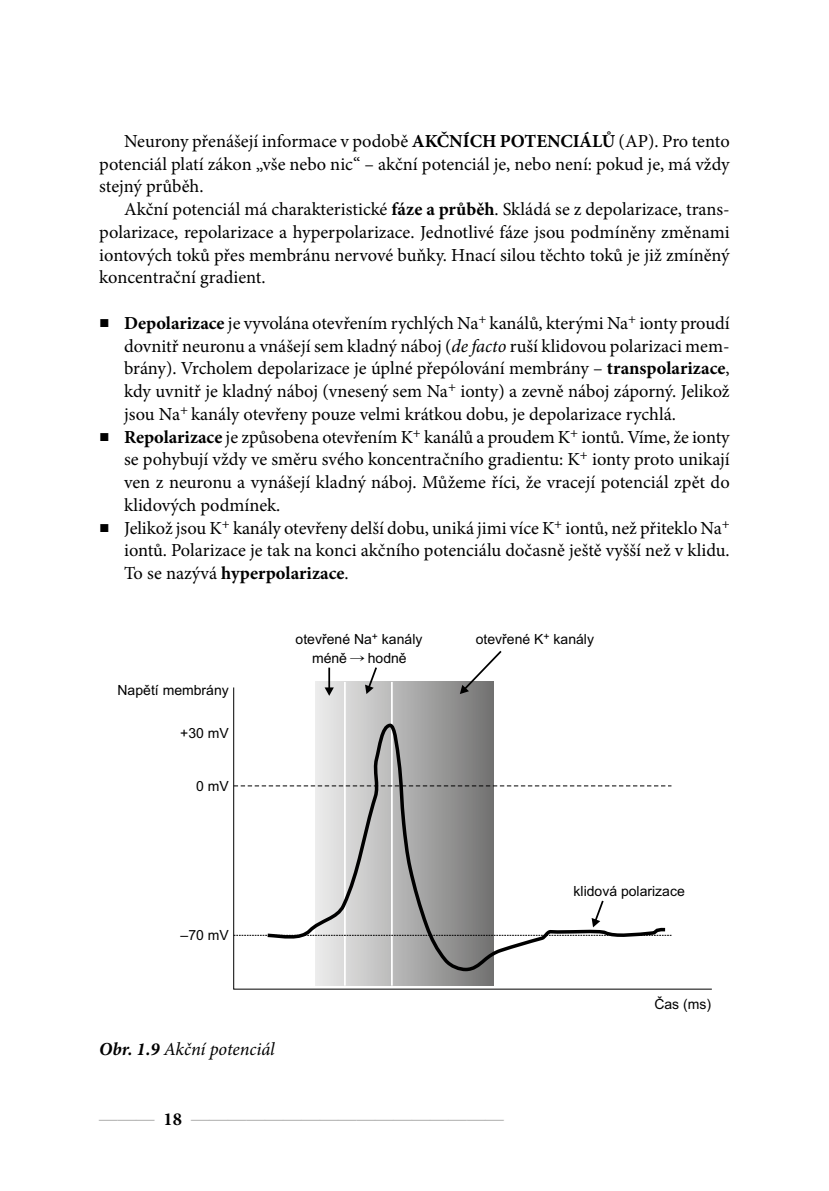
<style>
.page{position:relative;width:829px;height:1191px;background:#fff}
.page>*{position:absolute;margin:0;border:0;box-sizing:border-box;transform-origin:0 0}
.Normalni{font:18.38px/22.8px "Minion Pro";color:#000;text-align:justify}
.Normalni_pred{font:18.38px/22.8px "Minion Pro";color:#000;text-align:justify}
.t1{font:18.38px "Bembo Book MT Pro";color:#9d9d9c}
.Obr_popisek{font:italic 18.38px "Minion Pro";letter-spacing:-.005em;color:#000}
.t2{font:15.75px "Batang";color:#000}
.t3{font:14px "Arial";color:#000}
.t4{font:10.5px "Arial";color:#000}
.s1{font-weight:700}
.s2{font-family:"Lin Libertine O"}
.s3{font-style:italic}
.s4{font-family:"Minion Pro";font-weight:700;color:#000}
</style>
<div class="page">
<svg style="left:233px;top:686px;width:479px;height:304px"></svg>
<hr style="left:328px;top:667px;width:2px;height:21px;background:#000">
<svg style="left:324px;top:687px;width:10px;height:9px"></svg>
<svg style="left:365px;top:667px;width:13px;height:27px"></svg>
<svg style="left:460px;top:650px;width:43px;height:44px"></svg>
<svg style="left:234px;top:785px;width:437px;height:1px"></svg>
<svg style="left:264px;top:720px;width:404px;height:253px"></svg>
<svg style="left:591px;top:898px;width:14px;height:29px"></svg>
<svg style="left:234px;top:935px;width:437px;height:1px"></svg>
<p class="Normalni_pred" style="left:99px;top:130px;width:632px;text-indent:25px">Neurony přenášejí informace v podobě <span class="s1">AKČNÍCH POTENCIÁLŮ</span> (AP). Pro tento potenciál platí zákon „vše nebo nic“ – akční potenciál je, nebo není: pokud je, má vždy stejný průběh.</p>
<p class="Normalni" style="left:99px;top:198px;width:632px;text-indent:25px">Akční potenciál má charakteristické <span class="s1">fáze a průběh</span>. Skládá se z depolarizace, trans&shy;polarizace, repolarizace a hyperpolarizace. Jednotlivé fáze jsou podmíněny změnami iontových toků přes membránu nervové buňky. Hnací silou těchto toků je již zmíněný koncentrační gradient.</p>
<p class="Normalni" style="left:124px;top:312px;width:607px;text-indent:-25px"><span class="s2">■</span> <span class="s1">Depolarizace</span> je vyvolána otevřením rychlých Na<sup>+</sup> kanálů, kterými Na<sup>+</sup> ionty proudí dovnitř neuronu a vnášejí sem kladný náboj (<span class="s3">de facto</span> ruší klidovou polarizaci mem&shy;brány). Vrcholem depolarizace je úplné přepólování membrány – <span class="s1">transpolarizace</span>, kdy uvnitř je kladný náboj (vnesený sem Na<sup>+</sup> ionty) a zevně náboj záporný. Jelikož jsou Na<sup>+</sup> kanály otevřeny pouze velmi krátkou dobu, je depolarizace rychlá.</p>
<p class="Normalni" style="left:124px;top:425px;width:607px;text-indent:-25px"><span class="s2">■</span> <span class="s1">Repolarizace</span> je způsobena otevřením K<sup>+</sup> kanálů a proudem K<sup>+</sup> iontů. Víme, že ionty se pohybují vždy ve směru svého koncentračního gradientu: K<sup>+</sup> ionty proto unikají ven z neuronu a vynášejí kladný náboj. Můžeme říci, že vracejí potenciál zpět do klidových podmínek.</p>
<p class="Normalni" style="left:124px;top:516px;width:607px;text-indent:-25px"><span class="s2">■</span> Jelikož jsou K<sup>+</sup> kanály otevřeny delší dobu, uniká jimi více K<sup>+</sup> iontů, než přiteklo Na<sup>+ </sup>iontů. Polarizace je tak na konci akčního potenciálu dočasně ještě vyšší než v klidu.<br>To se nazývá <span class="s1">hyperpolarizace</span>.</p>
<p class="t3" style="left:117px;top:685px;width:113px">Napětí membrány</p>
<p class="t3" style="left:180px;top:727px;width:50px">+30 mV</p>
<p class="t3" style="left:196px;top:780px;width:34px">0 mV</p>
<p class="t4" style="left:372px;top:632px;width:8px">+</p>
<p class="t3" style="left:295px;top:634px;width:128px">otevřené Na kanály</p>
<p class="t3" style="left:312px;top:653px;width:37px">méně</p>
<p class="t3" style="left:368px;top:653px;width:40px">hodně</p>
<p class="t2" style="left:349px;top:648px;width:17px">→</p>
<p class="t3" style="left:180px;top:930px;width:50px">–70 mV</p>
<p class="Obr_popisek" style="left:99px;top:1036px;width:177px"><span class="s1">Obr. 1.9</span> Akční potenciál</p>
<p class="t4" style="left:543px;top:632px;width:8px">+</p>
<p class="t3" style="left:476px;top:634px;width:120px">otevřené K kanály</p>
<p class="t3" style="left:573px;top:886px;width:113px">klidová polarizace</p>
<p class="t3" style="left:654px;top:998px;width:58px">Čas (ms)</p>
<p class="t1" style="left:99px;top:1107px;width:406px">——— <span class="s4">18</span> —————————————————</p>
</div>
